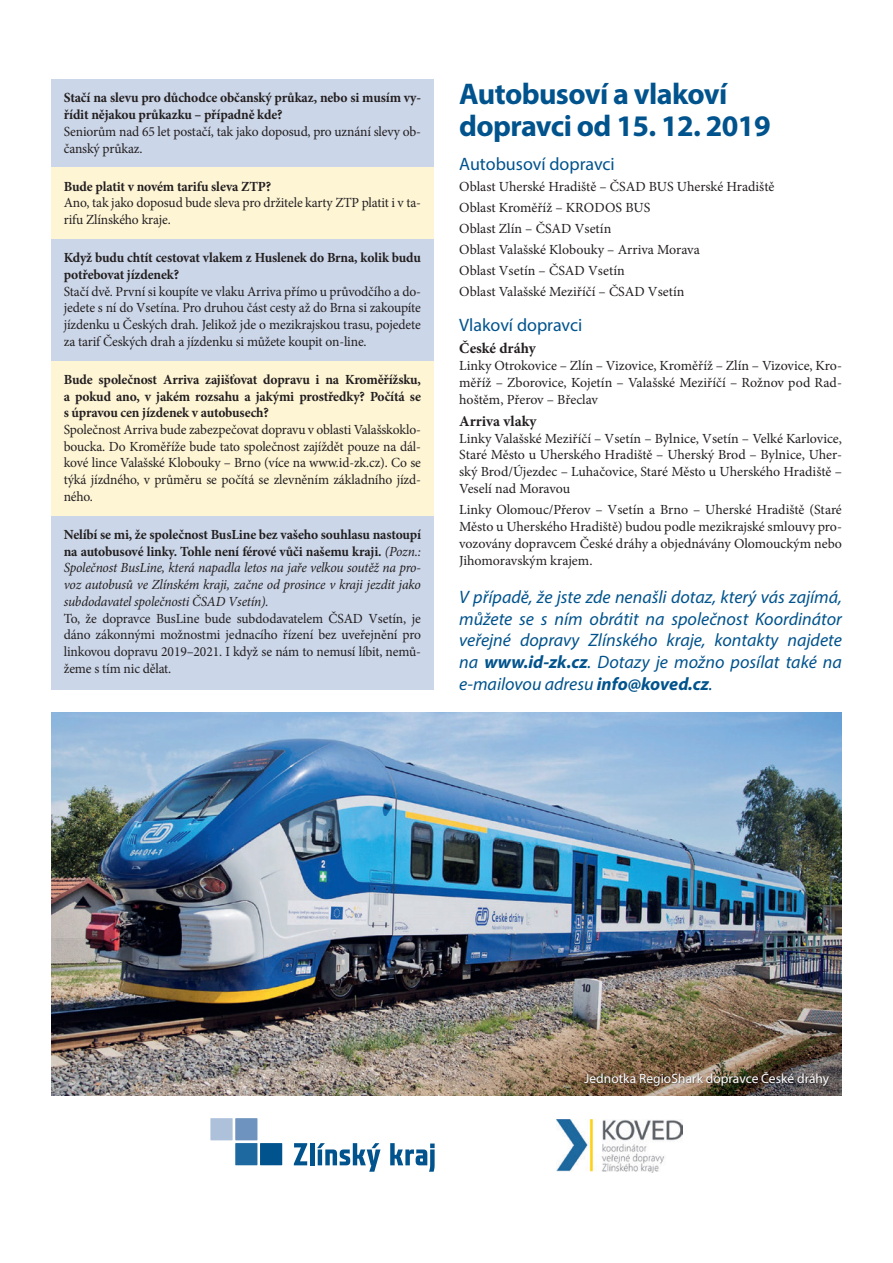
<style>
.page{position:relative;width:893px;height:1263px;background:#fff}
.page>*{position:absolute;margin:0;border:0;box-sizing:border-box;transform-origin:0 0}
.t1{font:700 30px/31.5px "Myriad Pro";letter-spacing:-.02em;color:#00538d}
.t2{font:italic 18px/21.6px "Myriad Pro";color:#00538d;text-align:justify}
.t3{font:18px "Myriad Pro";color:#00538d}
.t4{font:700 15px "Minion Pro";color:#231f20}
.t5{font:13.95px/16.8px "Minion Pro";letter-spacing:-.005em;color:#231f20;text-align:justify}
.t6{font:700 13.95px/16.8px "Minion Pro";letter-spacing:-.01em;color:#231f20}
.t7{font:italic 13.95px/16.8px "Minion Pro";letter-spacing:-.015em;color:#231f20;text-align:justify}
.t8{font:13.5px "Myriad Pro";color:#fff}
.s1{font-weight:700;font-style:normal}
.s2{font-weight:700}
</style>
<div class="page">
<img style="left:51px;top:712px;width:791px;height:384px">
<div style="left:51px;top:79px;width:383px;height:57px;background:#cbd6e8"></div>
<div style="left:51px;top:113px;width:383px;height:56px;background:#cbd6e8"></div>
<div style="left:51px;top:168px;width:383px;height:39px;background:#fef5d5"></div>
<div style="left:51px;top:184px;width:383px;height:57px;background:#fef5d5"></div>
<div style="left:51px;top:239px;width:383px;height:56px;background:#cbd6e8"></div>
<div style="left:51px;top:273px;width:383px;height:89px;background:#cbd6e8"></div>
<div style="left:51px;top:361px;width:383px;height:73px;background:#fef5d5"></div>
<div style="left:51px;top:411px;width:383px;height:106px;background:#fef5d5"></div>
<div style="left:51px;top:516px;width:383px;height:106px;background:#cbd6e8"></div>
<div style="left:51px;top:600px;width:383px;height:89px;background:#cbd6e8"></div>
<div style="left:210px;top:1118px;width:23px;height:22px;background:#aec1db"></div>
<div style="left:235px;top:1118px;width:22px;height:22px;background:#6d93be"></div>
<div style="left:235px;top:1143px;width:22px;height:22px;background:#1e699f"></div>
<div style="left:260px;top:1143px;width:22px;height:22px;background:#00538d"></div>
<svg style="left:294px;top:1143px;width:13px;height:22px"></svg>
<hr style="left:310px;top:1143px;width:4px;height:22px;background:#00538d">
<svg style="left:317px;top:1143px;width:63px;height:29px"></svg>
<svg style="left:390px;top:1143px;width:45px;height:29px"></svg>
<img style="left:557px;top:1119px;width:125px;height:53px">
<div style="left:584px;top:1071px;width:245px;height:16px;background:#231f20;opacity:.75"></div>
<p class="t6" style="left:64px;top:89px;width:359px">Stačí na slevu pro důchodce občanský průkaz, nebo si musím vy&shy;řídit nějakou průkazku – případně kde?</p>
<p class="t5" style="left:64px;top:123px;width:359px">Seniorům nad 65 let postačí, tak jako doposud, pro uznání slevy ob&shy;čanský průkaz.</p>
<p class="t6" style="left:64px;top:178px;width:209px">Bude platit v novém tarifu sleva ZTP?</p>
<p class="t5" style="left:64px;top:194px;width:359px">Ano, tak jako doposud bude sleva pro držitele karty ZTP platit i v ta&shy;rifu Zlínského kraje.</p>
<p class="t6" style="left:64px;top:249px;width:359px">Když budu chtít cestovat vlakem z Huslenek do Brna, kolik budu potřebovat jízdenek?</p>
<p class="t5" style="left:64px;top:283px;width:359px">Stačí dvě. První si koupíte ve vlaku Arriva přímo u průvodčího a do&shy;jedete s ní do Vsetína. Pro druhou část cesty až do Brna si zakoupíte jízdenku u Českých drah. Jelikož jde o mezikrajskou trasu, pojedete za tarif Českých drah a jízdenku si můžete koupit on-line.</p>
<p class="t6" style="left:64px;top:371px;width:359px;text-align:justify">Bude společnost Arriva zajišťovat dopravu i na Kroměřížsku, a pokud ano, v jakém rozsahu a jakými prostředky? Počítá se s úpravou cen jízdenek v autobusech?</p>
<p class="t5" style="left:64px;top:421px;width:359px">Společnost Arriva bude zabezpečovat dopravu v oblasti Valašskoklo&shy;boucka. Do Kroměříže bude tato společnost zajíždět pouze na dál&shy;kové lince Valašské Klobouky – Brno (více na www.id-zk.cz). Co se týká jízdného, v průměru se počítá se zlevněním základního jízd&shy;ného.</p>
<p class="t7" style="left:64px;top:526px;width:359px"><span class="s1">Nelíbí se mi, že společnost BusLine bez vašeho souhlasu nastoupí na autobusové linky. Tohle není férové vůči našemu kraji.</span> (Pozn.:<br>Společnost BusLine, která napadla letos na jaře velkou soutěž na pro&shy;voz autobusů ve Zlínském kraji, začne od prosince v kraji jezdit jako subdodavatel společnosti ČSAD Vsetín).</p>
<p class="t5" style="left:64px;top:610px;width:359px">To, že dopravce BusLine bude subdodavatelem ČSAD Vsetín, je dáno zákonnými možnostmi jednacího řízení bez uveřejnění pro linkovou dopravu 2019–2021. I když se nám to nemusí líbit, nemů&shy;žeme s tím nic dělat.</p>
<h1 class="t1" style="left:459px;top:77px;width:313px">Autobusoví a vlakoví dopravci od 15. 12. 2019</h1>
<p class="t3" style="left:459px;top:153px;width:157px">Autobusoví dopravci</p>
<p class="t5" style="left:459px;top:176px;width:317px;line-height:21px;text-align:left">Oblast Uherské Hradiště – ČSAD BUS Uherské Hradiště Oblast Kroměříž – KRODOS BUS<br>Oblast Zlín – ČSAD Vsetín<br>Oblast Valašské Klobouky – Arriva Morava<br>Oblast Vsetín – ČSAD Vsetín<br>Oblast Valašské Meziříčí – ČSAD Vsetín</p>
<p class="t3" style="left:459px;top:314px;width:125px">Vlakoví dopravci</p>
<p class="t4" style="left:459px;top:338px;width:78px">České dráhy</p>
<p class="t5" style="left:459px;top:357px;width:384px">Linky Otrokovice – Zlín – Vizovice, Kroměříž – Zlín – Vizovice, Kro&shy;měříž – Zborovice, Kojetín – Valašské Meziříčí – Rožnov pod Rad&shy;hoštěm, Přerov – Břeclav</p>
<p class="t4" style="left:459px;top:410px;width:79px">Arriva vlaky</p>
<p class="t5" style="left:459px;top:430px;width:384px">Linky Valašské Meziříčí – Vsetín – Bylnice, Vsetín – Velké Karlovice, Staré Město u Uherského Hradiště – Uherský Brod – Bylnice, Uher&shy;ský Brod/Újezdec – Luhačovice, Staré Město u Uherského Hradiště – Veselí nad Moravou</p>
<p class="t5" style="left:459px;top:501px;width:384px">Linky Olomouc/Přerov – Vsetín a Brno – Uherské Hradiště (Staré Město u Uherského Hradiště) budou podle mezikrajské smlouvy pro&shy;vozovány dopravcem České dráhy a objednávány Olomouckým nebo Jihomoravským krajem.</p>
<p class="t2" style="left:459px;top:586px;width:384px">V případě, že jste zde nenašli dotaz, který vás zajímá, můžete se s ním obrátit na společnost Koordinátor veřejné dopravy Zlínského kraje, kontakty najdete na <span class="s2">www.id-zk.cz</span>. Dotazy je možno posílat také na e-mailovou adresu <span class="s2">info@koved.cz</span>.</p>
<p class="t8" style="left:584px;top:1070px;width:246px">Jednotka RegioShark dopravce České dráhy</p>
</div>
